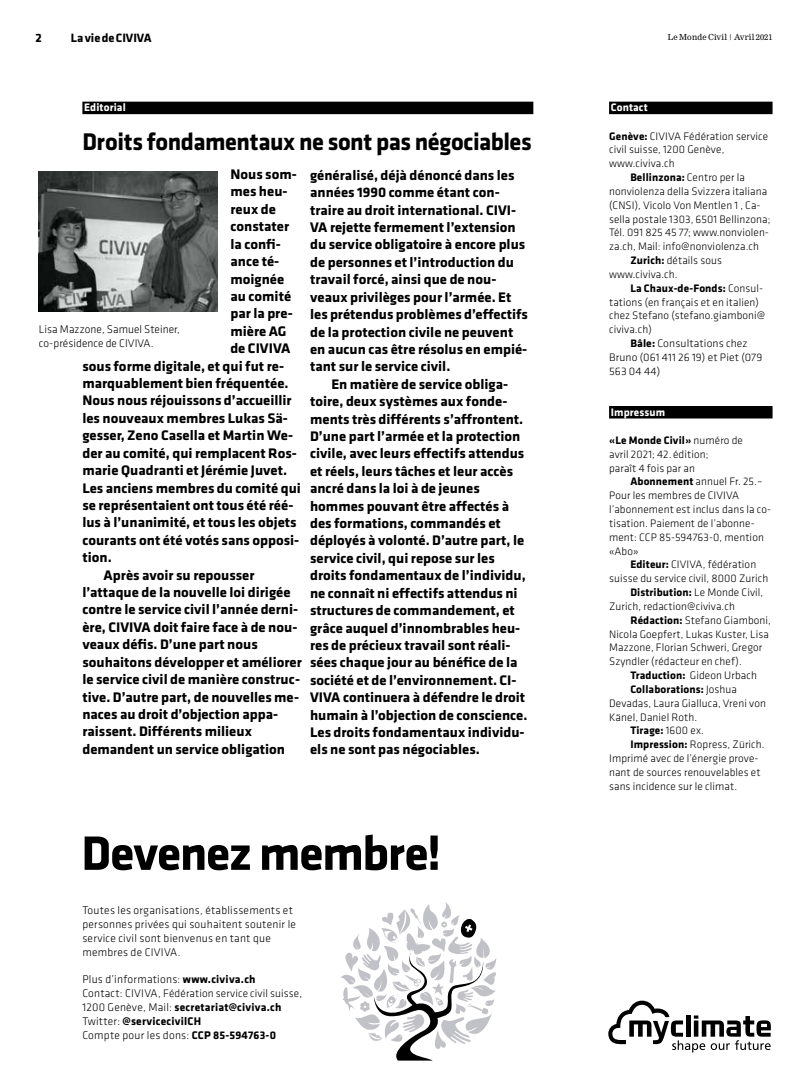
<style>
.page{position:relative;width:808px;height:1088px;background:#fff}
.page>*{position:absolute;margin:0;border:0;box-sizing:border-box;transform-origin:0 0}
.t1{font:700 50px "Klavika";letter-spacing:-.03em;color:#000}
.t2{font:700 25px "Klavika";letter-spacing:-.015em;color:#000}
.t3{font:700 14.38px/17.4px "Klavika";color:#000}
.t4{font:700 12.5px "Klavika";color:#000}
.t5{font:300 11.5px/13.9px "Klavika";letter-spacing:.02em;color:#000}
.t6{font:700 11.5px/13.9px "Klavika";letter-spacing:.02em;color:#000}
.t7{font:300 11.25px/13.9px "Klavika";letter-spacing:.01em;color:#000}
.t8{font:700 11.25px "Klavika";letter-spacing:.01em;color:#000}
.t9{font:700 11.25px "Klavika";letter-spacing:.01em;color:#fff}
.t10{font:8.12px "Nimrod MT Std";letter-spacing:.02em;color:#000}
.s1{font-weight:700}
.s2{font-size:11.5px}
.s3{font-weight:300}
</style>
<div class="page">
<div style="left:609px;top:102px;width:163px;height:12px;background:#000"></div>
<div style="left:609px;top:406px;width:163px;height:12px;background:#000"></div>
<div style="left:82px;top:102px;width:451px;height:12px;background:#000"></div>
<svg style="left:608px;top:1000px;width:163px;height:52px"></svg>
<svg style="left:340px;top:903px;width:156px;height:157px"></svg>
<img style="left:39px;top:172px;width:178px;height:140px">
<p class="t4" style="left:35px;top:31px;width:8px">2</p>
<p class="t4" style="left:71px;top:31px;width:82px">La vie de CIVIVA</p>
<p class="t10" style="left:668px;top:32px;width:106px">Le Monde Civil | Avril 2021</p>
<p class="t9" style="left:84px;top:102px;width:43px">Editorial</p>
<h2 class="t2" style="left:82px;top:128px;width:451px">Droits fondamentaux ne sont pas négociables</h2>
<p class="t3" style="left:230px;top:166px;width:68px">Nous som-</p>
<p class="t3" style="left:230px;top:183px;width:59px">mes heu-</p>
<p class="t3" style="left:230px;top:201px;width:47px">reux de</p>
<p class="t3" style="left:230px;top:218px;width:60px">constater</p>
<p class="t3" style="left:230px;top:235px;width:52px">la confi-</p>
<p class="t3" style="left:230px;top:253px;width:50px">ance té-</p>
<p class="t3" style="left:230px;top:270px;width:55px">moignée</p>
<p class="t3" style="left:230px;top:288px;width:62px">au comité</p>
<p class="t3" style="left:230px;top:305px;width:64px">par la pre-</p>
<p class="t3" style="left:230px;top:323px;width:58px">mière AG</p>
<p class="t3" style="left:230px;top:340px;width:62px">de CIVIVA</p>
<p class="t3" style="left:82px;top:357px;width:203px">sous forme digitale, et qui fut re-</p>
<p class="t3" style="left:82px;top:375px;width:208px">marquablement bien fréquentée.</p>
<p class="t3" style="left:82px;top:392px;width:211px">Nous nous réjouissons d’accueillir</p>
<p class="t3" style="left:82px;top:410px;width:207px">les nouveaux membres Lukas Sä-</p>
<p class="t3" style="left:82px;top:427px;width:212px">gesser, Zeno Casella et Martin We-</p>
<p class="t3" style="left:82px;top:444px;width:216px">der au comité, qui remplacent Ros-</p>
<p class="t3" style="left:82px;top:462px;width:206px">marie Quadranti et Jérémie Juvet.</p>
<p class="t3" style="left:82px;top:479px;width:220px">Les anciens membres du comité qui</p>
<p class="t3" style="left:82px;top:497px;width:212px">se représentaient ont tous été réé-</p>
<p class="t3" style="left:82px;top:514px;width:216px">lus à l’unanimité, et tous les objets</p>
<p class="t3" style="left:82px;top:531px;width:218px">courants ont été votés sans opposi-</p>
<p class="t3" style="left:82px;top:549px;width:31px">tion.</p>
<p class="t3" style="left:104px;top:566px;width:152px">Après avoir su repousser</p>
<p class="t3" style="left:82px;top:584px;width:210px">l’attaque de la nouvelle loi dirigée</p>
<p class="t3" style="left:82px;top:601px;width:217px">contre le service civil l’année derni-</p>
<p class="t3" style="left:82px;top:619px;width:216px">ère, CIVIVA doit faire face à de nou-</p>
<p class="t3" style="left:82px;top:636px;width:177px">veaux défis. D’une part nous</p>
<p class="t3" style="left:82px;top:653px;width:221px">souhaitons développer et améliorer</p>
<p class="t3" style="left:82px;top:671px;width:219px">le service civil de manière construc-</p>
<p class="t3" style="left:82px;top:688px;width:218px">tive. D’autre part, de nouvelles me-</p>
<p class="t3" style="left:82px;top:706px;width:197px">naces au droit d’objection appa-</p>
<p class="t3" style="left:82px;top:723px;width:171px">raissent. Différents milieux</p>
<p class="t3" style="left:82px;top:740px;width:204px">demandent un service obligation</p>
<p class="t5" style="left:39px;top:323px;width:142px">Lisa Mazzone, Samuel Steiner, co-présidence de CIVIVA.</p>
<p class="t3" style="left:310px;top:167px;width:219px">généralisé, déjà dénoncé dans les années 1990 comme étant con&shy;traire au droit international. CIVI-VA rejette fermement l’extension du service obligatoire à encore plus de personnes et l’introduction du travail forcé, ainsi que de nou&shy;veaux privilèges pour l’armée. Et les prétendus problèmes d’effectifs de la protection civile ne peuvent en aucun cas être résolus en empié&shy;tant sur le service civil.</p>
<p class="t3" style="left:310px;top:375px;width:219px;text-indent:21px">En matière de service obliga&shy;toire, deux systèmes aux fonde&shy;ments très différents s’affrontent.<br>D’une part l’armée et la protection civile, avec leurs effectifs attendus et réels, leurs tâches et leur accès ancré dans la loi à de jeunes hommes pouvant être affectés à des formations, commandés et déployés à volonté. D’autre part, le service civil, qui repose sur les droits fondamentaux de l’individu, ne connaît ni effectifs attendus ni structures de commandement, et grâce auquel d’innombrables heu&shy;res de précieux travail sont réali&shy;sées chaque jour au bénéfice de la société et de l’environnement. CI-VIVA continuera à défendre le droit humain à l’objection de conscience.<br>Les droits fondamentaux individu&shy;els ne sont pas négociables.</p>
<h1 class="t1" style="left:81px;top:826px;width:361px">Devenez membre!</h1>
<p class="t5" style="left:82px;top:904px;width:215px">Toutes les organisations, établissements et personnes privées qui souhaitent soutenir le service civil sont bienvenus en tant que membres de CIVIVA.</p>
<p class="t5" style="left:82px;top:973px;width:175px">Plus d’informations: <span class="s1">www.civiva.ch</span></p>
<p class="t7" style="left:82px;top:987px;width:221px"><span class="s2">Contact: CIVIVA,</span> Fédération service civil suisse<span class="s2">,</span></p>
<p class="t6" style="left:82px;top:1000px;width:201px"><span class="s3">1200 Genève, Mail:</span> secretariat@civiva.ch<br><span class="s3">Twitter:</span> @servicecivilCH<br><span class="s3">Compte pour les dons:</span> CCP 85-594763-0</p>
<p class="t9" style="left:611px;top:102px;width:38px">Contact</p>
<p class="t7" style="left:609px;top:129px;width:161px"><span class="s1">Genève:</span> CIVIVA Fédération service</p>
<p class="t7" style="left:609px;top:143px;width:117px">civil suisse, 1200 Genève,</p>
<p class="t7" style="left:609px;top:157px;width:67px">www.civiva.ch</p>
<p class="t8" style="left:630px;top:171px;width:116px">Bellinzona: <span class="s3">Centro per la</span></p>
<p class="t7" style="left:609px;top:184px;width:160px">nonviolenza della Svizzera italiana</p>
<p class="t7" style="left:609px;top:198px;width:153px">(CNSI), Vicolo Von Mentlen 1 , Ca-</p>
<p class="t7" style="left:609px;top:212px;width:163px">sella postale 1303, 6501 Bellinzona;</p>
<p class="t7" style="left:609px;top:226px;width:161px">Tél. 091 825 45 77; www.nonviolen-</p>
<p class="t7" style="left:609px;top:240px;width:151px">za.ch, Mail: info@nonviolenza.ch</p>
<p class="t7" style="left:630px;top:254px;width:93px"><span class="s1">Zurich:</span> détails sous</p>
<p class="t7" style="left:609px;top:267px;width:70px">www.civiva.ch.</p>
<p class="t8" style="left:630px;top:282px;width:134px">La Chaux-de-Fonds: <span class="s3">Consul-</span></p>
<p class="t7" style="left:609px;top:295px;width:151px">tations (en français et en italien)</p>
<p class="t7" style="left:609px;top:309px;width:158px">chez Stefano (stefano.giamboni@</p>
<p class="t7" style="left:609px;top:323px;width:44px">civiva.ch)</p>
<p class="t7" style="left:630px;top:337px;width:119px"><span class="s1">Bâle:</span> Consultations chez</p>
<p class="t7" style="left:609px;top:350px;width:155px">Bruno (061 411 26 19) et Piet (079</p>
<p class="t7" style="left:609px;top:364px;width:53px">563 04 44)</p>
<p class="t9" style="left:611px;top:406px;width:56px">Impressum</p>
<p class="t7" style="left:609px;top:433px;width:135px"><span class="s1">«Le Monde Civil»</span> numéro de avril 2021; 42. édition;<br>paraît 4 fois par an</p>
<p class="t7" style="left:609px;top:475px;width:164px;text-indent:21px"><span class="s1">Abonnement</span> annuel Fr. 25.–<br>Pour les membres de CIVIVA l’abonnement est inclus dans la co&shy;tisation. Paiement de l’abonne&shy;ment: CCP 85-594763-0, mention «Abo»</p>
<p class="t7" style="left:630px;top:558px;width:127px"><span class="s1">Editeur:</span> CIVIVA, fédération</p>
<p class="t7" style="left:609px;top:572px;width:161px">suisse du service civil, 8000 Zurich</p>
<p class="t8" style="left:630px;top:586px;width:134px">Distribution: <span class="s3">Le Monde Civil,</span></p>
<p class="t7" style="left:609px;top:599px;width:127px">Zurich, redaction@civiva.ch</p>
<p class="t7" style="left:630px;top:613px;width:142px"><span class="s1">Rédaction:</span> Stefano Giamboni,</p>
<p class="t7" style="left:609px;top:627px;width:161px">Nicola Goepfert, Lukas Kuster, Lisa</p>
<p class="t7" style="left:609px;top:641px;width:155px">Mazzone, Florian Schweri, Gregor</p>
<p class="t7" style="left:609px;top:655px;width:134px">Szyndler (rédacteur en chef).</p>
<p class="t7" style="left:630px;top:668px;width:128px"><span class="s1">Traduction:</span> Gideon Urbach</p>
<p class="t8" style="left:630px;top:683px;width:108px">Collaborations: <span class="s3">Joshua</span></p>
<p class="t7" style="left:609px;top:696px;width:158px">Devadas, Laura Gialluca, Vreni von</p>
<p class="t7" style="left:609px;top:710px;width:90px">Känel, Daniel Roth.</p>
<p class="t8" style="left:630px;top:724px;width:75px">Tirage: <span class="s3">1600 ex.</span></p>
<p class="t7" style="left:630px;top:738px;width:136px"><span class="s1">Impression:</span> Ropress, Zürich.</p>
<p class="t7" style="left:609px;top:751px;width:151px">Imprimé avec de l’énergie prove-</p>
<p class="t7" style="left:609px;top:765px;width:153px">nant de sources renouvelables et</p>
<p class="t7" style="left:609px;top:779px;width:130px">sans incidence sur le climat.</p>
</div>
